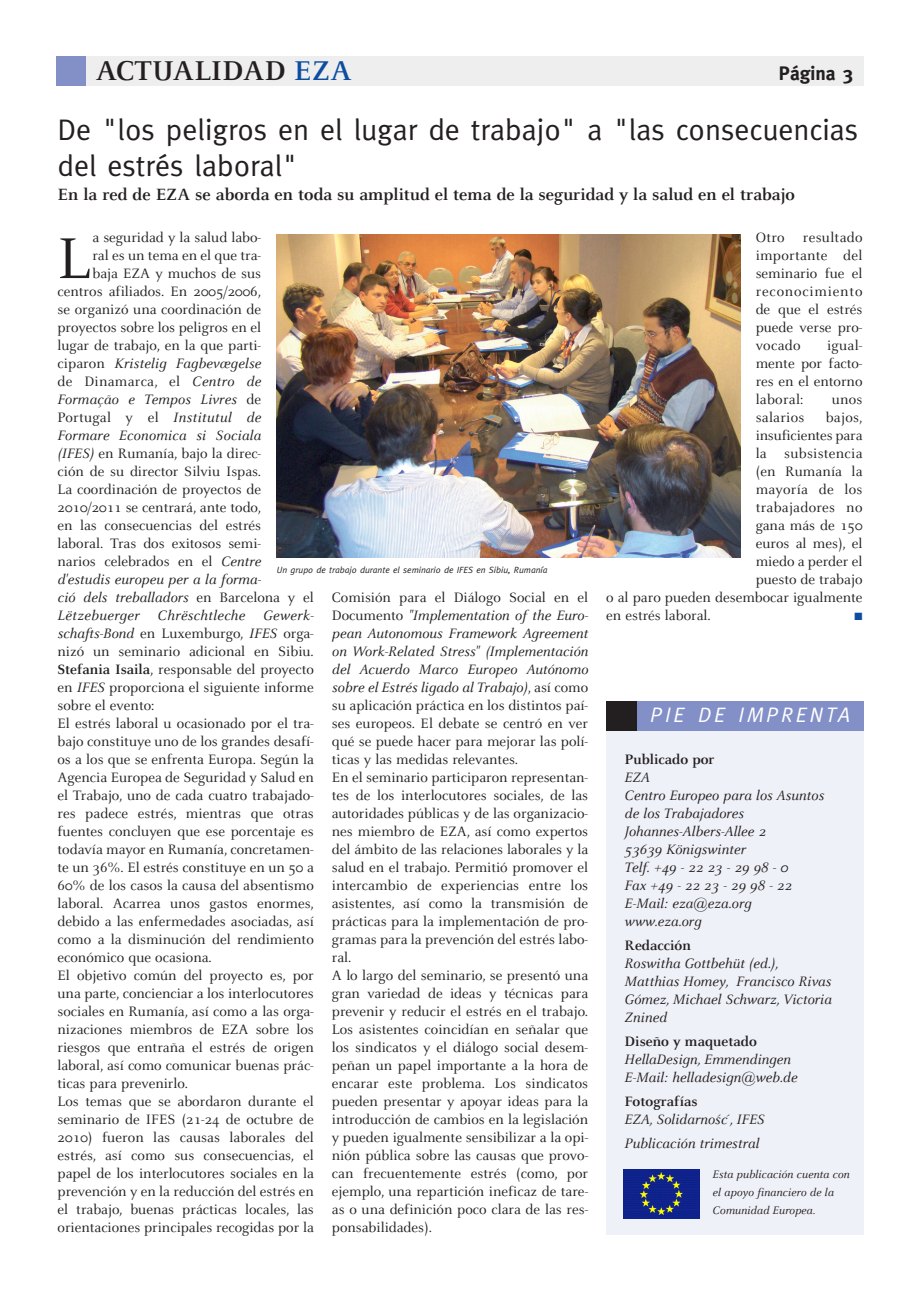
<style>
.page{position:relative;width:920px;height:1290px;background:#fff}
.page>*{position:absolute;margin:0;border:0;box-sizing:border-box;transform-origin:0 0}
.t1{font:63.45px "Celeste";color:#231f20}
.t2{font:30px/36px "Meta";color:#231f20}
.t3{font:700 30px "Celeste";color:#231f20}
.t4{font:italic 21px "Meta";letter-spacing:.14em;color:#fff}
.t5{font:700 19.5px "Meta";color:#231f20}
.t6{font:700 18px "Celeste";color:#231f20}
.t7{font:15px/18px "Celeste";color:#231f20;text-align:justify}
.t8{font:italic 15px/18px "Celeste";color:#231f20}
.t9{font:15px "Celeste";letter-spacing:.02em;color:#231f20}
.t10{font:italic 15px "Celeste";letter-spacing:.02em;color:#231f20}
.t11{font:700 15px "Celeste";color:#231f20}
.t12{font:italic 12px/18px "Celeste";color:#231f20}
.t13{font:10.5px "Zapf Dingbats";color:#0d4da1}
.t14{font:italic 9px "Meta";color:#231f20}
.s1{color:#0d4da1}
.s2{font-style:normal}
.s3{font-style:italic}
.s4{font-weight:700}
</style>
<div class="page">
<div style="left:56px;top:56px;width:808px;height:29px;background:#eeeeef"></div>
<div style="left:56px;top:56px;width:29px;height:29px;background:#838fc7"></div>
<div style="left:607px;top:702px;width:257px;height:533px;background:#eff1f8"></div>
<div style="left:607px;top:701px;width:257px;height:30px;background:#838fc7"></div>
<div style="left:607px;top:701px;width:30px;height:30px;background:#231f20"></div>
<img style="left:624px;top:1170px;width:75px;height:48px">
<img style="left:276px;top:235px;width:465px;height:323px">
<h2 class="t3" style="left:96px;top:52px;width:258px">ACTUALIDAD <span class="s1">EZA</span></h2>
<h3 class="t5" style="left:779px;top:62px;width:76px">Página 3</h3>
<h2 class="t2" style="left:58px;top:112px;width:802px">De "los peligros en el lugar de trabajo" a "las consecuencias del estrés laboral"</h2>
<p class="t6" style="left:58px;top:183px;width:739px">En la red de EZA se aborda en toda su amplitud el tema de la seguridad y la salud en el trabajo</p>
<h1 class="t1" style="left:58px;top:219px;width:35px">L</h1>
<p class="t7" style="left:92px;top:228px;width:170px">a seguridad y la salud labo-</p>
<p class="t7" style="left:756px;top:228px;width:108px">Otro resultado importante del seminario fue el reconocimiento de que el estrés puede verse pro&shy;vocado</p>
<p class="t7" style="left:92px;top:246px;width:170px">ral es un tema en el que tra-</p>
<p class="t7" style="left:92px;top:264px;width:170px">baja EZA y muchos de sus</p>
<p class="t7" style="left:58px;top:282px;width:205px">centros afiliados. En 2005/2006,</p>
<p class="t7" style="left:58px;top:300px;width:205px">se organizó una coordinación de</p>
<p class="t7" style="left:58px;top:318px;width:205px">proyectos sobre los peligros en el</p>
<p class="t7" style="left:58px;top:336px;width:205px">lugar de trabajo, en la que parti-</p>
<p class="t8" style="left:58px;top:354px;width:205px"><span class="s2">ciparon</span> Kristelig Fagbevægelse</p>
<p class="t9" style="left:58px;top:372px;width:205px">de Dinamarca, el <span class="s3">Centro de</span></p>
<p class="t8" style="left:58px;top:390px;width:205px">Formação e Tempos Livres <span class="s2">de</span></p>
<p class="t10" style="left:58px;top:408px;width:205px"><span class="s2">Portugal y el</span> Institutul de</p>
<p class="t8" style="left:58px;top:426px;width:205px">Formare Economica si Sociala</p>
<p class="t7" style="left:58px;top:444px;width:205px"><span class="s3">(IFES)</span> en Rumanía, bajo la direc-</p>
<p class="t7" style="left:58px;top:462px;width:205px">ción de su director Silviu Ispas.</p>
<p class="t7" style="left:58px;top:480px;width:205px">La coordinación de proyectos de</p>
<p class="t7" style="left:58px;top:498px;width:205px">2010/2011 se centrará, ante todo,</p>
<p class="t7" style="left:58px;top:516px;width:205px">en las consecuencias del estrés</p>
<p class="t7" style="left:58px;top:534px;width:205px">laboral. Tras dos exitosos semi-</p>
<p class="t7" style="left:58px;top:552px;width:205px">narios celebrados en el <span class="s3">Centre</span></p>
<p class="t8" style="left:58px;top:570px;width:205px">d'estudis europeu per a la forma-</p>
<p class="t8" style="left:58px;top:588px;width:258px">ció dels treballadors <span class="s2">en Barcelona y el</span></p>
<p class="t10" style="left:58px;top:606px;width:258px">Lëtzebuerger Chrëschtleche Gewerk-</p>
<p class="t7" style="left:58px;top:624px;width:258px"><span class="s3">schafts-Bond</span> en Luxemburgo, <span class="s3">IFES</span> orga-</p>
<p class="t7" style="left:58px;top:642px;width:258px">nizó un seminario adicional en Sibiu.</p>
<p class="t7" style="left:58px;top:660px;width:258px"><span class="s4">Stefania Isaila</span>, responsable del proyecto</p>
<p class="t7" style="left:58px;top:678px;width:258px">en <span class="s3">IFES</span> proporciona el siguiente informe</p>
<p class="t7" style="left:58px;top:696px;width:99px">sobre el evento:</p>
<p class="t7" style="left:58px;top:714px;width:258px">El estrés laboral u ocasionado por el tra-</p>
<p class="t7" style="left:58px;top:732px;width:258px">bajo constituye uno de los grandes desafí-</p>
<p class="t7" style="left:58px;top:750px;width:258px">os a los que se enfrenta Europa. Según la</p>
<p class="t7" style="left:58px;top:768px;width:258px">Agencia Europea de Seguridad y Salud en</p>
<p class="t7" style="left:58px;top:786px;width:258px">el Trabajo, uno de cada cuatro trabajado-</p>
<p class="t7" style="left:58px;top:804px;width:258px">res padece estrés, mientras que otras</p>
<p class="t7" style="left:58px;top:822px;width:258px">fuentes concluyen que ese porcentaje es</p>
<p class="t7" style="left:58px;top:840px;width:258px">todavía mayor en Rumanía, concretamen-</p>
<p class="t7" style="left:58px;top:858px;width:258px">te un 36%. El estrés constituye en un 50 a</p>
<p class="t7" style="left:58px;top:876px;width:258px">60% de los casos la causa del absentismo</p>
<p class="t7" style="left:58px;top:894px;width:258px">laboral. Acarrea unos gastos enormes,</p>
<p class="t7" style="left:58px;top:912px;width:258px">debido a las enfermedades asociadas, así</p>
<p class="t7" style="left:58px;top:930px;width:258px">como a la disminución del rendimiento</p>
<p class="t7" style="left:58px;top:948px;width:156px">económico que ocasiona.</p>
<p class="t7" style="left:58px;top:966px;width:258px">El objetivo común del proyecto es, por</p>
<p class="t7" style="left:58px;top:984px;width:258px">una parte, concienciar a los interlocutores</p>
<p class="t7" style="left:58px;top:1002px;width:258px">sociales en Rumanía, así como a las orga-</p>
<p class="t7" style="left:58px;top:1020px;width:258px">nizaciones miembros de EZA sobre los</p>
<p class="t7" style="left:58px;top:1038px;width:258px">riesgos que entraña el estrés de origen</p>
<p class="t7" style="left:58px;top:1056px;width:258px">laboral, así como comunicar buenas prác-</p>
<p class="t7" style="left:58px;top:1074px;width:132px">ticas para prevenirlo.</p>
<p class="t7" style="left:58px;top:1092px;width:258px">Los temas que se abordaron durante el</p>
<p class="t7" style="left:58px;top:1110px;width:258px">seminario de IFES (21-24 de octubre de</p>
<p class="t7" style="left:58px;top:1128px;width:258px">2010) fueron las causas laborales del</p>
<p class="t7" style="left:58px;top:1146px;width:258px">estrés, así como sus consecuencias, el</p>
<p class="t7" style="left:58px;top:1164px;width:258px">papel de los interlocutores sociales en la</p>
<p class="t7" style="left:58px;top:1182px;width:258px">prevención y en la reducción del estrés en</p>
<p class="t7" style="left:58px;top:1200px;width:258px">el trabajo, buenas prácticas locales, las</p>
<p class="t7" style="left:58px;top:1218px;width:258px">orientaciones principales recogidas por la</p>
<p class="t7" style="left:756px;top:336px;width:108px;text-indent:71px">igual&shy;mente por facto&shy;res en el entorno laboral:</p>
<p class="t7" style="left:832px;top:390px;width:32px">unos</p>
<p class="t9" style="left:756px;top:408px;width:50px">salarios</p>
<p class="t7" style="left:826px;top:408px;width:38px">bajos,</p>
<p class="t7" style="left:756px;top:426px;width:108px">insuficientes para</p>
<p class="t9" style="left:756px;top:444px;width:108px">la subsistencia</p>
<p class="t7" style="left:756px;top:462px;width:108px">(en Rumanía la</p>
<p class="t9" style="left:756px;top:480px;width:108px">mayoría de los</p>
<p class="t9" style="left:756px;top:498px;width:108px">trabajadores no</p>
<p class="t7" style="left:756px;top:516px;width:108px">gana más de 150</p>
<p class="t7" style="left:756px;top:534px;width:108px">euros al mes), el</p>
<p class="t7" style="left:756px;top:552px;width:108px">miedo a perder el</p>
<p class="t7" style="left:756px;top:570px;width:108px">puesto de trabajo</p>
<p class="t7" style="left:606px;top:588px;width:258px">o al paro pueden desembocar igualmente</p>
<p class="t7" style="left:606px;top:606px;width:106px">en estrés laboral.</p>
<p class="t13" style="left:854px;top:610px;width:9px">■</p>
<p class="t14" style="left:277px;top:564px;width:272px">Un grupo de trabajo durante el seminario de IFES en Sibiu, Rumanía</p>
<p class="t7" style="left:332px;top:588px;width:258px;text-align:left">Comisión para el Diálogo Social en el Documento <span class="s3">"Implementation of the Euro&shy;pean Autonomous Framework Agreement on Work-Related Stress" (Implementación del Acuerdo Marco Europeo Autónomo sobre el Estrés ligado al Trabajo)</span>, así como su aplicación práctica en los distintos paí&shy;ses europeos. El debate se centró en ver qué se puede hacer para mejorar las polí&shy;ticas y las medidas relevantes.<br>En el seminario participaron representan&shy;tes de los interlocutores sociales, de las autoridades públicas y de las organizacio&shy;nes miembro de EZA, así como expertos del ámbito de las relaciones laborales y la salud en el trabajo. Permitió promover el intercambio de experiencias entre los asistentes, así como la transmisión de prácticas para la implementación de pro&shy;gramas para la prevención del estrés labo&shy;ral.<br>A lo largo del seminario, se presentó una gran variedad de ideas y técnicas para prevenir y reducir el estrés en el trabajo.<br>Los asistentes coincidían en señalar que los sindicatos y el diálogo social desem&shy;peñan un papel importante a la hora de encarar este problema. Los sindicatos pueden presentar y apoyar ideas para la introducción de cambios en la legislación y pueden igualmente sensibilizar a la opi&shy;nión pública sobre las causas que provo&shy;can frecuentemente estrés (como, por ejemplo, una repartición ineficaz de tare&shy;as o una definición poco clara de las res&shy;ponsabilidades).</p>
<h3 class="t4" style="left:650px;top:702px;width:202px">PIE DE IMPRENTA</h3>
<p class="t11" style="left:625px;top:750px;width:91px">Publicado por</p>
<p class="t8" style="left:625px;top:768px;width:201px">EZA<br>Centro Europeo para los Asuntos de los Trabajadores<br>Johannes-Albers-Allee 2<br>53639 Königswinter<br>Telf. +49 - 22 23 - 29 98 - 0<br>Fax +49 - 22 23 - 29 98 - 22<br>E-Mail: eza@eza.org www.eza.org</p>
<p class="t11" style="left:625px;top:936px;width:68px">Redacción</p>
<p class="t8" style="left:625px;top:954px;width:209px">Roswitha Gottbehüt (ed.),<br>Matthias Homey, Francisco Rivas<br>Gómez, Michael Schwarz, Victoria<br>Znined</p>
<p class="t11" style="left:625px;top:1032px;width:134px">Diseño y maquetado</p>
<p class="t8" style="left:625px;top:1050px;width:174px">HellaDesign, Emmendingen<br>E-Mail: helladesign@web.de</p>
<p class="t11" style="left:625px;top:1092px;width:74px">Fotografías</p>
<p class="t8" style="left:625px;top:1107px;width:141px;line-height:24px">EZA, Solidarno´cs ´, IFES<br>Publicación trimestral</p>
<p class="t12" style="left:713px;top:1165px;width:139px">Esta publicación cuenta con el apoyo financiero de la<br>Comunidad Europea.</p>
</div>
